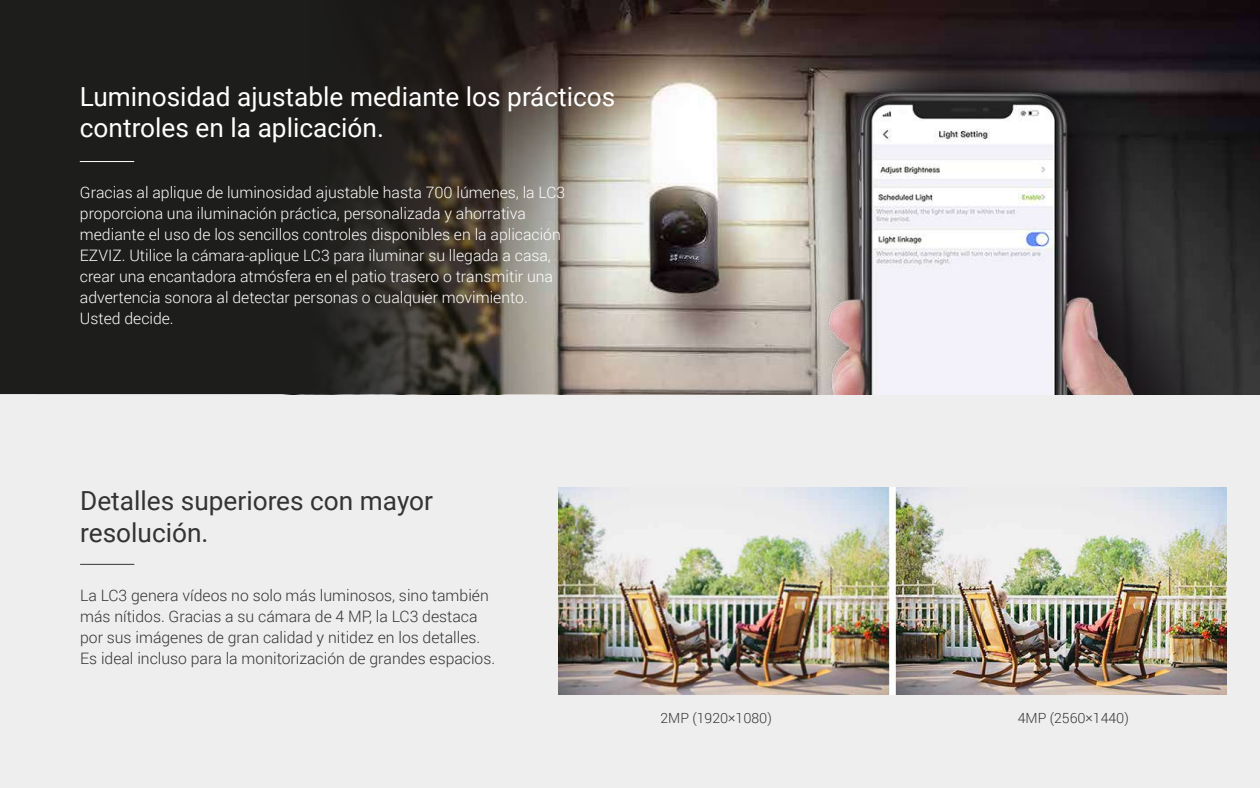
<style>
.page{position:relative;width:1260px;height:788px;background:#fff}
.page>*{position:absolute;margin:0;border:0;box-sizing:border-box;transform-origin:0 0}
.t1{font:26.25px/31.5px "Roboto";color:#fff}
.t2{font:26.25px/31.5px "Roboto";color:#333}
.t3{font:300 15.75px/21px "Roboto";color:#fff}
.t4{font:300 15.75px/21px "Roboto";color:#333}
.t5{font:300 14px "Roboto";color:#333}
</style>
<div class="page">
<div style="left:0;top:394px;width:1260px;height:394px;background:#eee"></div>
<img style="left:0;top:1px;width:1260px;height:394px">
<img style="left:724px;top:1px;width:510px;height:394px">
<svg style="left:0;top:1px;width:606px;height:393px"></svg>
<hr style="left:80px;top:161px;width:54px;height:1px;background:#fff">
<hr style="left:80px;top:564px;width:54px;height:1px;background:#333">
<img style="left:558px;top:487px;width:669px;height:207px">
<h1 class="t1" style="left:80px;top:79px;width:537px">Luminosidad ajustable mediante los prácticos controles en la aplicación.</h1>
<p class="t3" style="left:80px;top:181px;width:487px">Gracias al aplique de luminosidad ajustable hasta 700 lúmenes, la LC3 proporciona una iluminación práctica, personalizada y ahorrativa mediante el uso de los sencillos controles disponibles en la aplicación EZVIZ. Utilice la cámara-aplique LC3 para iluminar su llegada a casa, crear una encantadora atmósfera en el patio trasero o transmitir una advertencia sonora al detectar personas o cualquier movimiento.<br>Usted decide.</p>
<h1 class="t2" style="left:80px;top:484px;width:354px">Detalles superiores con mayor resolución.</h1>
<p class="t4" style="left:80px;top:584px;width:417px">La LC3 genera vídeos no solo más luminosos, sino también más nítidos. Gracias a su cámara de 4 MP, la LC3 destaca por sus imágenes de gran calidad y nitidez en los detalles.<br>Es ideal incluso para la monitorización de grandes espacios.</p>
<p class="t5" style="left:661px;top:708px;width:113px">2MP (1920×1080)</p>
<p class="t5" style="left:1018px;top:708px;width:112px">4MP (2560×1440)</p>
</div>
